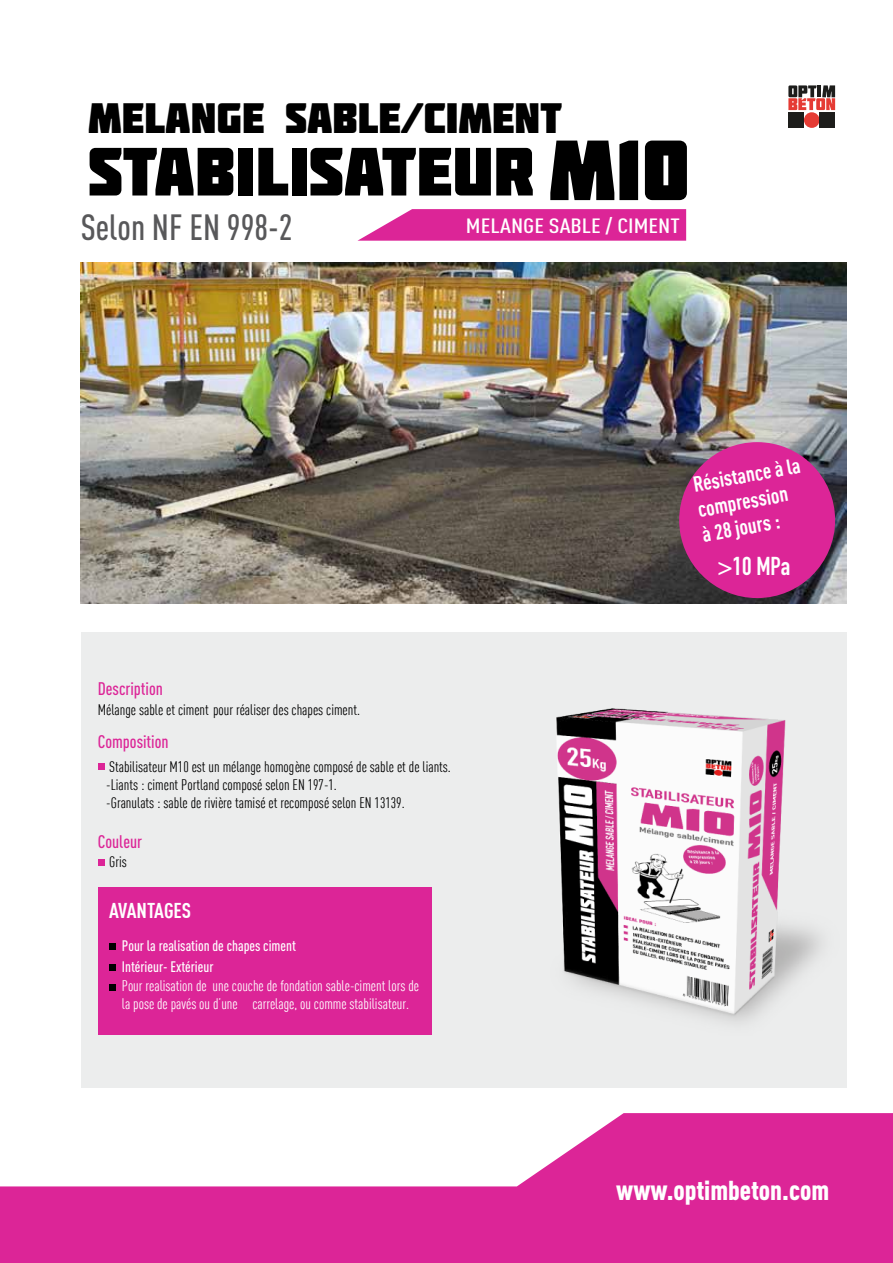
<style>
.page{position:relative;width:893px;height:1263px;background:#fff}
.page>*{position:absolute;margin:0;border:0;box-sizing:border-box;transform-origin:0 0}
.t1{font:85.05px "Molot";color:#000}
.t2{font:68.1px "Molot";color:#000}
.t3{font:42.45px "Molot";color:#000}
.t4{font:500 36px "DIN Cond";color:#58585a}
.t5{font:900 27px "DIN Cond";color:#fff}
.t6{font:700 25.5px "DIN Condensed";color:#fff}
.t7{font:700 21.3px/25.5px "DIN Cond";color:#fff}
.t8{font:700 21px "DIN Cond";color:#fff}
.t9{font:500 20.4px "DIN Cond";color:#fff;scale:1.25 1}
.t10{font:500 18px "DIN Cond";color:#dc2597}
.t11{font:15px/18px "DIN Cond";color:#000}
.t12{font:15px/18px "DIN Cond";color:#fff}
.t13{font:500 15px/21px "DIN Cond";color:#fff}
</style>
<div class="page">
<div style="left:81px;top:632px;width:765px;height:455px;background:#eceded"></div>
<svg style="left:0;top:1113px;width:893px;height:150px;fill:#dc2597"></svg>
<img style="left:81px;top:262px;width:765px;height:342px">
<div style="left:98px;top:887px;width:334px;height:148px;background:#dc2597"></div>
<div style="left:109px;top:942px;width:7px;height:7px;background:#000"></div>
<div style="left:98px;top:763px;width:7px;height:7px;background:#dc2597"></div>
<div style="left:98px;top:859px;width:7px;height:7px;background:#dc2597"></div>
<div style="left:109px;top:984px;width:7px;height:7px;background:#000"></div>
<div style="left:109px;top:964px;width:7px;height:6px;background:#000"></div>
<div style="left:788px;top:112px;width:16px;height:16px;background:#1d1d1b"></div>
<div style="left:804px;top:112px;width:16px;height:16px;background:#e53b34;border-radius:50%"></div>
<div style="left:819px;top:112px;width:16px;height:16px;background:#1d1d1b"></div>
<svg style="left:788px;top:85px;width:47px;height:25px"></svg>
<svg style="left:357px;top:209px;width:329px;height:32px;background:#df3aa1"></svg>
<div style="left:679px;top:442px;width:156px;height:156px;background:#dc2597;border-radius:50%"></div>
<img style="left:522px;top:635px;width:325px;height:453px">
<h3 class="t3" style="left:88px;top:93px;width:475px">MELANGE SABLE/CIMENT</h3>
<h1 class="t1" style="left:549px;top:120px;width:143px">M10</h1>
<h3 class="t9" style="left:466px;top:214px;width:173px">MELANGE SABLE / CIMENT</h3>
<h2 class="t2" style="left:88px;top:131px;width:447px">STABILISATEUR</h2>
<h3 class="t4" style="left:81px;top:206px;width:213px">Selon NF EN 998-2</h3>
<p class="t10" style="left:98px;top:678px;width:67px">Description</p>
<p class="t11" style="left:98px;top:700px;width:264px">Mélange sable et ciment pour réaliser des chapes ciment.</p>
<p class="t10" style="left:98px;top:730px;width:72px">Composition</p>
<p class="t11" style="left:106px;top:757px;width:346px">Stabilisateur M10 est un mélange homogène composé de sable et de liants. -Liants : ciment Portland composé selon EN 197-1.<br>-Granulats : sable de rivière tamisé et recomposé selon EN 13139.</p>
<p class="t10" style="left:98px;top:831px;width:46px">Couleur</p>
<p class="t11" style="left:109px;top:852px;width:19px">Gris</p>
<h3 class="t8" style="left:109px;top:898px;width:84px">AVANTAGES</h3>
<p class="t13" style="left:122px;top:935px;width:176px">Pour la realisation de chapes ciment<br>Intérieur- Extérieur</p>
<p class="t12" style="left:122px;top:977px;width:299px">Pour realisation de une couche de fondation sable-ciment lors de la pose de pavés ou d’une carrelage, ou comme stabilisateur.</p>
<h3 class="t7" style="left:691px;top:471px;width:110px;rotate:-10deg">Résistance à la compression<br>à 28 jours :</h3>
<h3 class="t6" style="left:717px;top:548px;width:74px">&gt;10 MPa</h3>
<h3 class="t5" style="left:616px;top:1173px;width:215px">www.optimbeton.com</h3>
</div>
